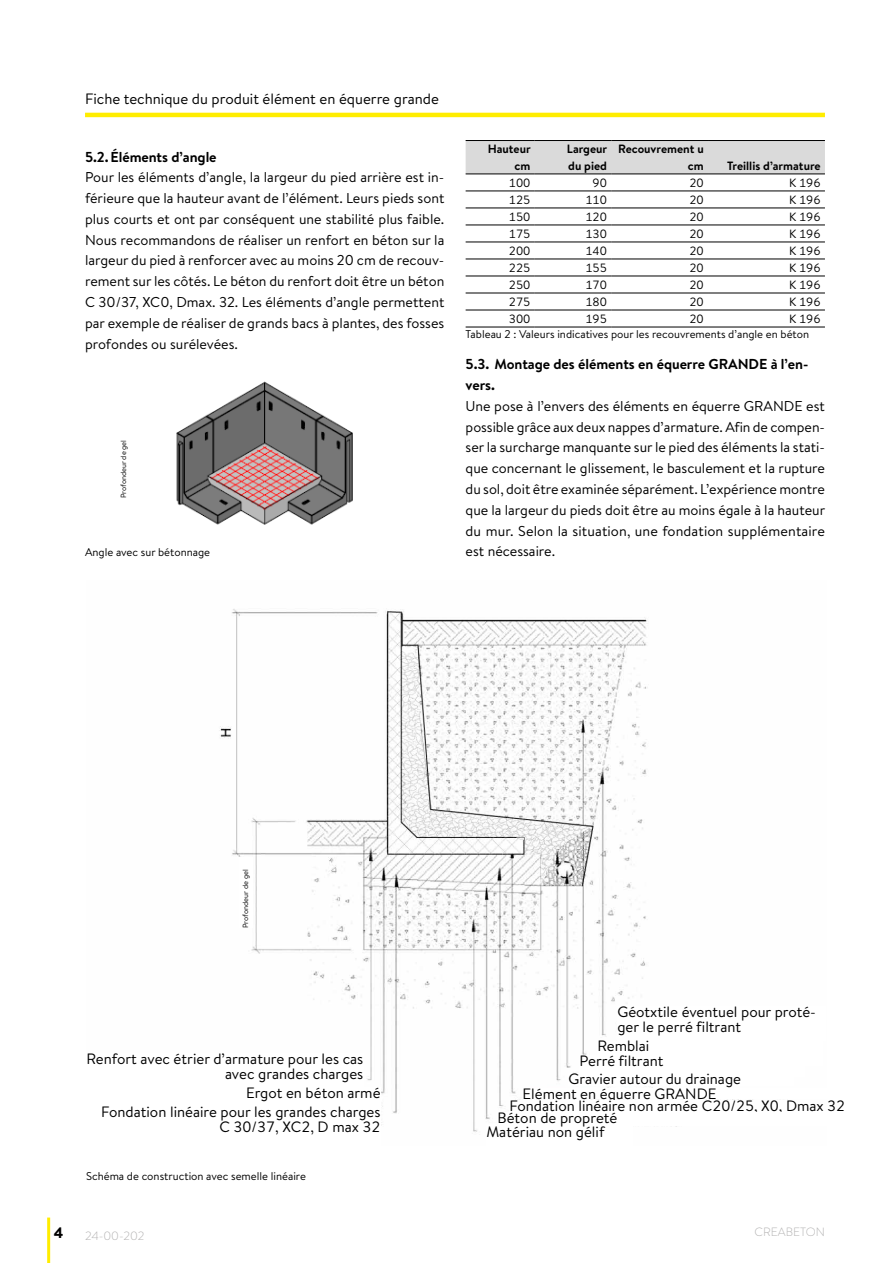
<style>
.page{position:relative;width:893px;height:1263px;background:#fff}
.page>*{position:absolute;margin:0;border:0;box-sizing:border-box;transform-origin:0 0}
.t1{font:15px/15px "Brandon Text";color:#000}
.t2{font:900 15px "Brandon Text";color:#000}
.t3{font:700 14.4px/20.9px "Brandon Text";letter-spacing:-.005em;color:#000}
.t4{font:14.25px/20.9px "Brandon Text";color:#000;text-align:justify}
.t5{font:12px "Brandon Text";color:#000}
.t6{font:700 12px/16.5px "Brandon Text";color:#000;text-align:right}
.t7{font:300 12px "Brandon Text";color:#b3b2b2}
.t8{font:11.25px "Brandon Text";color:#000}
.t9{font:7.5px "Brandon Text";color:#000}
</style>
<div class="page">
<hr style="left:47px;top:1217px;width:3px;height:46px;background:#ffed00">
<hr style="left:85px;top:113px;width:740px;height:4px;background:#ffed00">
<img style="left:176px;top:381px;width:177px;height:144px">
<div style="left:466px;top:141px;width:359px;height:33px;background:#dadada"></div>
<hr style="left:466px;top:191px;width:69px;height:1px;background:#000">
<hr style="left:535px;top:191px;width:76px;height:1px;background:#000">
<hr style="left:611px;top:191px;width:97px;height:1px;background:#000">
<hr style="left:708px;top:191px;width:117px;height:1px;background:#000">
<hr style="left:466px;top:208px;width:69px;height:1px;background:#000">
<hr style="left:535px;top:208px;width:76px;height:1px;background:#000">
<hr style="left:611px;top:208px;width:97px;height:1px;background:#000">
<hr style="left:708px;top:208px;width:117px;height:1px;background:#000">
<hr style="left:466px;top:225px;width:69px;height:1px;background:#000">
<hr style="left:535px;top:225px;width:76px;height:1px;background:#000">
<hr style="left:611px;top:225px;width:97px;height:1px;background:#000">
<hr style="left:708px;top:225px;width:117px;height:1px;background:#000">
<hr style="left:466px;top:259px;width:69px;height:1px;background:#000">
<hr style="left:535px;top:259px;width:76px;height:1px;background:#000">
<hr style="left:611px;top:259px;width:97px;height:1px;background:#000">
<hr style="left:708px;top:259px;width:117px;height:1px;background:#000">
<hr style="left:466px;top:276px;width:69px;height:1px;background:#000">
<hr style="left:535px;top:276px;width:76px;height:1px;background:#000">
<hr style="left:611px;top:276px;width:97px;height:1px;background:#000">
<hr style="left:708px;top:276px;width:117px;height:1px;background:#000">
<hr style="left:466px;top:293px;width:69px;height:1px;background:#000">
<hr style="left:535px;top:293px;width:76px;height:1px;background:#000">
<hr style="left:611px;top:293px;width:97px;height:1px;background:#000">
<hr style="left:708px;top:293px;width:117px;height:1px;background:#000">
<hr style="left:466px;top:310px;width:69px;height:1px;background:#000">
<hr style="left:535px;top:310px;width:76px;height:1px;background:#000">
<hr style="left:611px;top:310px;width:97px;height:1px;background:#000">
<hr style="left:708px;top:310px;width:117px;height:1px;background:#000">
<hr style="left:466px;top:327px;width:69px;height:1px;background:#000">
<hr style="left:535px;top:327px;width:76px;height:1px;background:#000">
<hr style="left:611px;top:327px;width:97px;height:1px;background:#000">
<hr style="left:708px;top:327px;width:117px;height:1px;background:#000">
<hr style="left:466px;top:242px;width:69px;height:1px;background:#000">
<hr style="left:535px;top:242px;width:76px;height:1px;background:#000">
<hr style="left:611px;top:242px;width:97px;height:1px;background:#000">
<hr style="left:708px;top:242px;width:117px;height:1px;background:#000">
<hr style="left:466px;top:140px;width:69px;height:1px;background:#000">
<hr style="left:466px;top:174px;width:69px;height:1px;background:#000">
<hr style="left:535px;top:140px;width:76px;height:1px;background:#000">
<hr style="left:535px;top:174px;width:76px;height:1px;background:#000">
<hr style="left:611px;top:140px;width:97px;height:1px;background:#000">
<hr style="left:611px;top:174px;width:97px;height:1px;background:#000">
<hr style="left:708px;top:140px;width:117px;height:1px;background:#000">
<hr style="left:708px;top:174px;width:117px;height:1px;background:#000">
<img style="left:219px;top:609px;width:534px;height:523px">
<div style="left:486px;top:1125px;width:147px;height:29px;background:#fff"></div>
<div style="left:617px;top:1006px;width:209px;height:35px;background:#fff"></div>
<div style="left:85px;top:1053px;width:278px;height:34px;background:#fff"></div>
<div style="left:85px;top:1087px;width:296px;height:61px;background:#fff"></div>
<div style="left:597px;top:1041px;width:225px;height:24px;background:#fff"></div>
<div style="left:523px;top:1089px;width:359px;height:10px;background:#fff"></div>
<div style="left:509px;top:1100px;width:360px;height:14px;background:#fff"></div>
<div style="left:497px;top:1112px;width:360px;height:14px;background:#fff"></div>
<div style="left:580px;top:1055px;width:225px;height:22px;background:#fff"></div>
<div style="left:568px;top:1073px;width:225px;height:12px;background:#fff"></div>
<div style="left:239px;top:857px;width:13px;height:71px;background:#fff"></div>
<p class="t1" style="left:85px;top:92px;width:355px">Fiche technique du produit élément en équerre grande</p>
<p class="t3" style="left:85px;top:146px;width:133px">5.2.Éléments d’angle</p>
<p class="t4" style="left:85px;top:167px;width:361px">Pour les éléments d’angle, la largeur du pied arrière est in&shy;férieure que la hauteur avant de l’élément. Leurs pieds sont plus courts et ont par conséquent une stabilité plus faible.<br>Nous recommandons de réaliser un renfort en béton sur la largeur du pied à renforcer avec au moins 20 cm de recouv&shy;rement sur les côtés. Le béton du renfort doit être un béton C 30/37, XC0, Dmax. 32. Les éléments d’angle permettent par exemple de réaliser de grands bacs à plantes, des fosses profondes ou surélevées.</p>
<p class="t9" style="left:118px;top:498px;width:60px;rotate:-90deg">Profondeur de gel</p>
<p class="t8" style="left:85px;top:545px;width:127px">Angle avec sur bétonnage</p>
<p class="t6" style="left:488px;top:141px;width:44px">Hauteur cm</p>
<p class="t6" style="left:567px;top:141px;width:42px;text-align:left">Largeur du pied</p>
<p class="t6" style="left:618px;top:141px;width:87px">Recouvrement u cm</p>
<p class="t6" style="left:727px;top:157px;width:95px">Treillis d’armature</p>
<p class="t5" style="left:509px;top:174px;width:23px">100</p>
<p class="t5" style="left:593px;top:174px;width:16px">90</p>
<p class="t5" style="left:689px;top:174px;width:16px">20</p>
<p class="t5" style="left:789px;top:174px;width:33px">K 196</p>
<p class="t5" style="left:509px;top:191px;width:23px">125</p>
<p class="t5" style="left:585px;top:191px;width:23px">110</p>
<p class="t5" style="left:689px;top:191px;width:16px">20</p>
<p class="t5" style="left:789px;top:191px;width:33px">K 196</p>
<p class="t5" style="left:509px;top:208px;width:23px">150</p>
<p class="t5" style="left:585px;top:208px;width:23px">120</p>
<p class="t5" style="left:689px;top:208px;width:16px">20</p>
<p class="t5" style="left:789px;top:208px;width:33px">K 196</p>
<p class="t5" style="left:509px;top:225px;width:23px">175</p>
<p class="t5" style="left:585px;top:225px;width:23px">130</p>
<p class="t5" style="left:689px;top:225px;width:16px">20</p>
<p class="t5" style="left:789px;top:225px;width:33px">K 196</p>
<p class="t5" style="left:509px;top:242px;width:23px">200</p>
<p class="t5" style="left:585px;top:242px;width:23px">140</p>
<p class="t5" style="left:689px;top:242px;width:16px">20</p>
<p class="t5" style="left:789px;top:242px;width:33px">K 196</p>
<p class="t5" style="left:509px;top:259px;width:23px">225</p>
<p class="t5" style="left:585px;top:259px;width:23px">155</p>
<p class="t5" style="left:689px;top:259px;width:16px">20</p>
<p class="t5" style="left:789px;top:259px;width:33px">K 196</p>
<p class="t5" style="left:509px;top:276px;width:23px">250</p>
<p class="t5" style="left:585px;top:276px;width:23px">170</p>
<p class="t5" style="left:689px;top:276px;width:16px">20</p>
<p class="t5" style="left:789px;top:276px;width:33px">K 196</p>
<p class="t5" style="left:509px;top:293px;width:23px">275</p>
<p class="t5" style="left:585px;top:293px;width:23px">180</p>
<p class="t5" style="left:689px;top:293px;width:16px">20</p>
<p class="t5" style="left:789px;top:293px;width:33px">K 196</p>
<p class="t5" style="left:509px;top:310px;width:23px">300</p>
<p class="t5" style="left:585px;top:310px;width:23px">195</p>
<p class="t5" style="left:689px;top:310px;width:16px">20</p>
<p class="t5" style="left:789px;top:310px;width:33px">K 196</p>
<p class="t8" style="left:466px;top:327px;width:345px">Tableau 2 : Valeurs indicatives pour les recouvrements d’angle en béton</p>
<p class="t3" style="left:466px;top:354px;width:344px">5.3. Montage des éléments en équerre GRANDE à l’en&shy;vers.</p>
<p class="t4" style="left:466px;top:395px;width:361px">Une pose à l’envers des éléments en équerre GRANDE est possible grâce aux deux nappes d’armature. Afin de compen&shy;ser la surcharge manquante sur le pied des éléments la stati&shy;que concernant le glissement, le basculement et la rupture du sol, doit être examinée séparément. L’expérience montre que la largeur du pieds doit être au moins égale à la hauteur du mur. Selon la situation, une fondation supplémentaire est nécessaire.</p>
<p class="t9" style="left:240px;top:928px;width:60px;rotate:-90deg">Profondeur de gel</p>
<p class="t1" style="left:86px;top:1050px;width:278px;text-align:right">Renfort avec étrier d’armature pour les cas avec grandes charges</p>
<p class="t1" style="left:101px;top:1083px;width:281px;line-height:19.2px;text-align:right">Ergot en béton armé<br>Fondation linéaire pour les grandes charges</p>
<p class="t1" style="left:219px;top:1119px;width:163px">C 30/37, XC2, D max 32</p>
<p class="t8" style="left:86px;top:1168px;width:221px">Schéma de construction avec semelle linéaire</p>
<p class="t1" style="left:617px;top:1004px;width:200px">Géotxtile éventuel pour proté&shy;ger le perré filtrant</p>
<p class="t1" style="left:597px;top:1038px;width:53px">Remblai</p>
<p class="t1" style="left:523px;top:1086px;width:195px">Elément en équerre GRANDE</p>
<p class="t1" style="left:509px;top:1098px;width:337px">Fondation linéaire non armée C20/25, X0, Dmax 32</p>
<p class="t1" style="left:497px;top:1110px;width:121px">Béton de propreté</p>
<p class="t1" style="left:568px;top:1052px;width:174px;line-height:17.7px;text-indent:11px">Perré filtrant<br>Gravier autour du drainage</p>
<p class="t1" style="left:486px;top:1124px;width:120px">Matériau non gélif</p>
<p class="t2" style="left:54px;top:1222px;width:11px">4</p>
<p class="t7" style="left:85px;top:1227px;width:61px">24-00-202</p>
<p class="t7" style="left:755px;top:1224px;width:72px">CREABETON</p>
</div>
